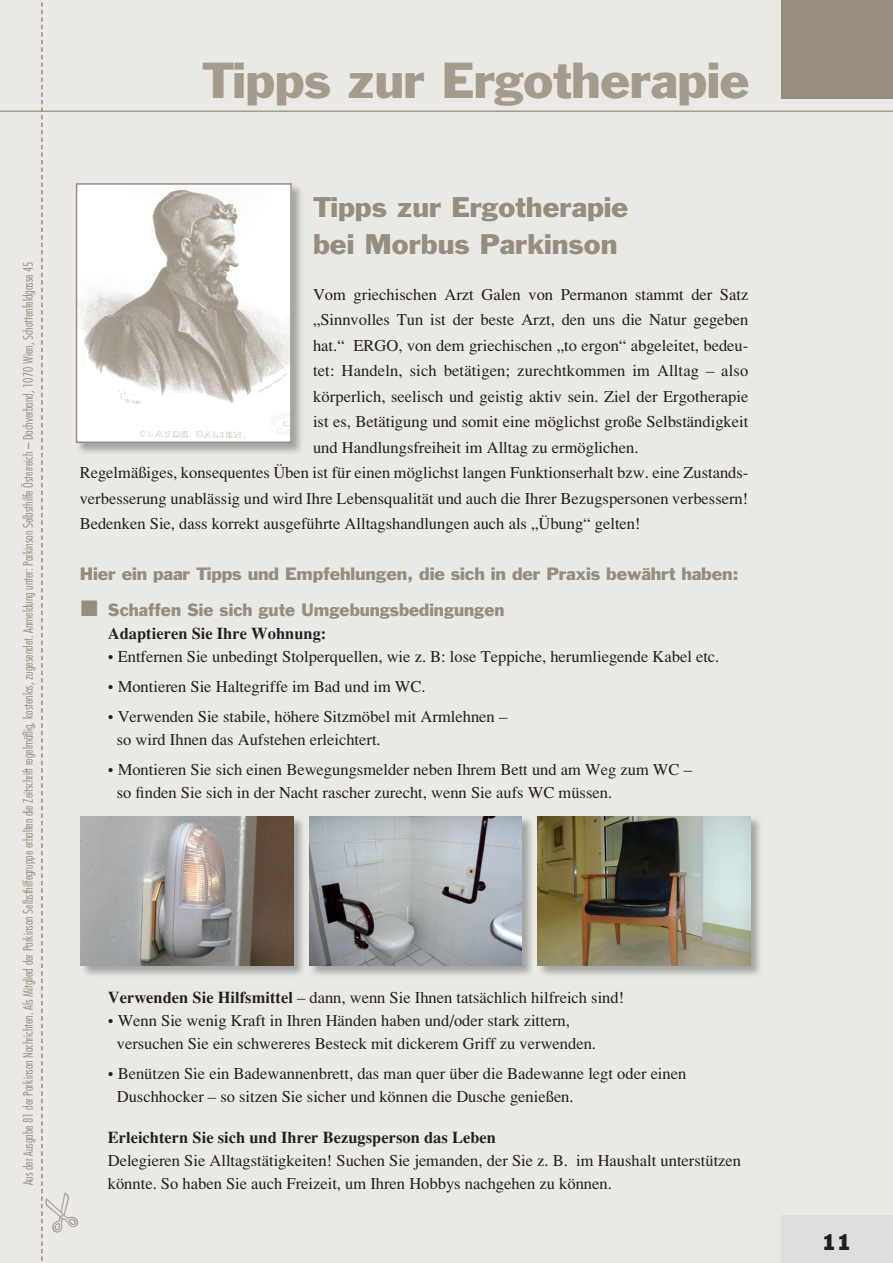
<style>
.page{position:relative;width:893px;height:1263px;background:#eae9e5}
.page>*{position:absolute;margin:0;border:0;box-sizing:border-box;transform-origin:0 0}
.t1{font:46.8px "Franklin Gothic";letter-spacing:-.01em;color:#a49b8d;scale:1.04 1}
.t2{font:26.25px/37.5px "Franklin Gothic";color:#978d7e;scale:1.05 1}
.t3{font:21px "Franklin Gothic";color:#231f20}
.t4{font:16.5px/22.8px "Times";color:#231f20}
.t5{font:700 16.5px "Times";color:#231f20}
.t6{font:16.5px "Franklin Gothic";letter-spacing:-.01em;color:#978d7e;scale:1.05 1}
.t7{font:16.5px "Franklin Gothic";letter-spacing:-.01em;color:#978d7e}
.t8{font:300 condensed 12.75px "Futura";color:#978d7e}
.s1{font-weight:700}
</style>
<div class="page">
<div style="left:781px;top:0;width:112px;height:98px;background:#978d7e"></div>
<div style="left:781px;top:1215px;width:112px;height:48px;background:#dcdddf"></div>
<hr style="left:0;top:110px;width:893px;height:2px;background:#a49b8d">
<img style="left:80px;top:186px;width:221px;height:267px">
<img style="left:80px;top:186px;width:209px;height:254px">
<div style="left:76px;top:183px;width:216px;height:260px;border:2px solid #978d7e"></div>
<img style="left:80px;top:816px;width:223px;height:159px">
<img style="left:81px;top:816px;width:212px;height:149px">
<img style="left:309px;top:819px;width:223px;height:156px">
<img style="left:309px;top:816px;width:213px;height:149px">
<img style="left:538px;top:816px;width:222px;height:159px">
<img style="left:538px;top:816px;width:212px;height:149px">
<svg style="left:41px;top:2px;width:39px;height:1259px"></svg>
<p class="t8" style="left:20px;top:1185px;width:926px;rotate:-90deg">Aus der Ausgabe 81 der Parkinson Nachrichten. Als Mitglied der Parkinson Selbsthilfegruppe erhalten die Zeitschrift regelmäßig, kostenlos, zugesendet. Anmeldung unter: Parkinson Selbsthilfe Österreich – Dachverband, 1070 Wien, Schottenfeldgasse 45</p>
<h1 class="t1" style="left:202px;top:50px;width:528px">Tipps zur Ergotherapie</h1>
<h2 class="t2" style="left:313px;top:188px;width:302px">Tipps zur Ergotherapie bei Morbus Parkinson</h2>
<p class="t4" style="left:313px;top:283px;width:437px">Vom griechischen Arzt Galen von Permanon stammt der Satz</p>
<p class="t4" style="left:313px;top:308px;width:437px">„Sinnvolles Tun ist der beste Arzt, den uns die Natur gegeben</p>
<p class="t4" style="left:313px;top:334px;width:437px">hat.“ ERGO, von dem griechischen „to ergon“ abgeleitet, bedeu-</p>
<p class="t4" style="left:313px;top:359px;width:437px">tet: Handeln, sich betätigen; zurechtkommen im Alltag – also</p>
<p class="t4" style="left:313px;top:385px;width:437px">körperlich, seelisch und geistig aktiv sein. Ziel der Ergotherapie</p>
<p class="t4" style="left:313px;top:410px;width:437px">ist es, Betätigung und somit eine möglichst große Selbständigkeit</p>
<p class="t4" style="left:313px;top:436px;width:327px">und Handlungsfreiheit im Alltag zu ermöglichen.</p>
<p class="t4" style="left:80px;top:461px;width:670px">Regelmäßiges, konsequentes Üben ist für einen möglichst langen Funktionserhalt bzw. eine Zustands-</p>
<p class="t4" style="left:80px;top:487px;width:670px">verbesserung unablässig und wird Ihre Lebensqualität und auch die Ihrer Bezugspersonen verbessern!</p>
<p class="t4" style="left:80px;top:512px;width:562px">Bedenken Sie, dass korrekt ausgeführte Alltagshandlungen auch als „Übung“ gelten!</p>
<p class="t6" style="left:80px;top:563px;width:629px">Hier ein paar Tipps und Empfehlungen, die sich in der Praxis bewährt haben:</p>
<p class="t7" style="left:81px;top:599px;width:425px">■ Schaffen Sie sich gute Umgebungsbedingungen</p>
<p class="t5" style="left:108px;top:623px;width:220px">Adaptieren Sie Ihre Wohnung:</p>
<p class="t4" style="left:108px;top:645px;width:613px">• Entfernen Sie unbedingt Stolperquellen, wie z. B: lose Teppiche, herumliegende Kabel etc.</p>
<p class="t4" style="left:108px;top:675px;width:319px">• Montieren Sie Haltegriffe im Bad und im WC.</p>
<p class="t4" style="left:117px;top:705px;width:392px;text-indent:-9px">• Verwenden Sie stabile, höhere Sitzmöbel mit Armlehnen – so wird Ihnen das Aufstehen erleichtert.</p>
<p class="t4" style="left:117px;top:758px;width:577px;text-indent:-9px">• Montieren Sie sich einen Bewegungsmelder neben Ihrem Bett und am Weg zum WC – so finden Sie sich in der Nacht rascher zurecht, wenn Sie aufs WC müssen.</p>
<p class="t4" style="left:108px;top:986px;width:518px"><span class="s1">Verwenden Sie Hilfsmittel</span> – dann, wenn Sie Ihnen tatsächlich hilfreich sind!</p>
<p class="t4" style="left:117px;top:1009px;width:481px;text-indent:-9px">• Wenn Sie wenig Kraft in Ihren Händen haben und/oder stark zittern, versuchen Sie ein schwereres Besteck mit dickerem Griff zu verwenden.</p>
<p class="t4" style="left:117px;top:1062px;width:571px;text-indent:-9px">• Benützen Sie ein Badewannenbrett, das man quer über die Badewanne legt oder einen<br>Duschhocker – so sitzen Sie sicher und können die Dusche genießen.</p>
<p class="t5" style="left:108px;top:1127px;width:390px">Erleichtern Sie sich und Ihrer Bezugsperson das Leben</p>
<p class="t4" style="left:108px;top:1149px;width:635px">Delegieren Sie Alltagstätigkeiten! Suchen Sie jemanden, der Sie z. B. im Haushalt unterstützen könnte. So haben Sie auch Freizeit, um Ihren Hobbys nachgehen zu können.</p>
<p class="t3" style="left:821px;top:1228px;width:32px">11</p>
</div>
